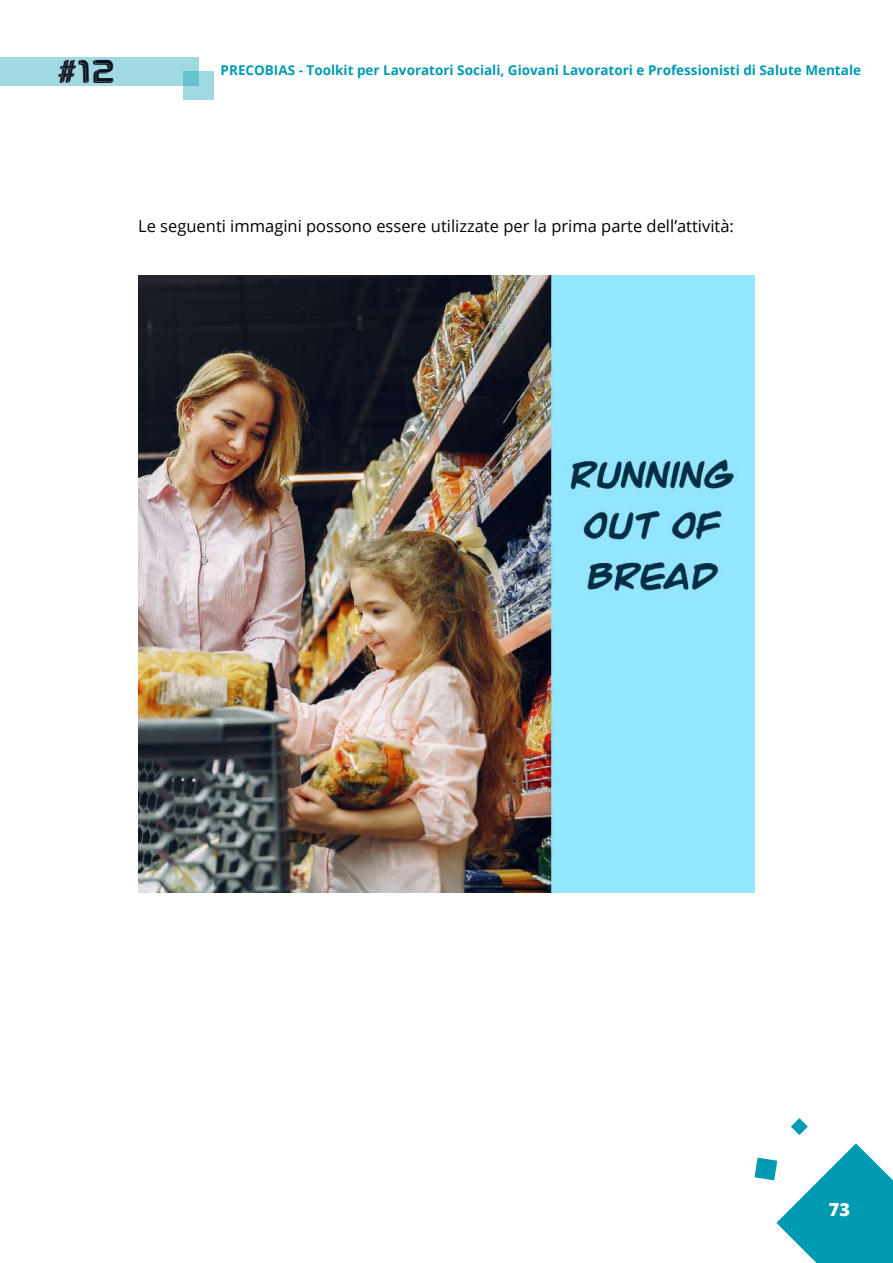
<style>
.page{position:relative;width:893px;height:1263px;background:#fff}
.page>*{position:absolute;margin:0;border:0;box-sizing:border-box;transform-origin:0 0}
.t1{font:italic 33px "Easy 3 D";color:#10111d}
.t2{font:800 18px "Open Sans";color:#fff}
.t3{font:16.5px "Open Sans";color:#000}
.t4{font:700 13.5px "Open Sans";color:#019ab3}
</style>
<div class="page">
<div style="left:183px;top:71px;width:31px;height:29px;background:#a1d9e2"></div>
<svg style="left:754px;top:1143px;width:139px;height:120px"></svg>
<svg style="left:791px;top:1118px;width:17px;height:17px"></svg>
<div style="left:0;top:57px;width:199px;height:29px;background:#a1d9e2"></div>
<img style="left:138px;top:276px;width:617px;height:616px">
<h1 class="t1" style="left:57px;top:55px;width:64px">#12</h1>
<p class="t4" style="left:221px;top:60px;width:642px">PRECOBIAS - Toolkit per Lavoratori Sociali, Giovani Lavoratori e Professionisti di Salute Mentale</p>
<p class="t3" style="left:138px;top:215px;width:597px">Le seguenti immagini possono essere utilizzate per la prima parte dell’attività:</p>
<h2 class="t2" style="left:829px;top:1196px;width:23px">73</h2>
</div>
